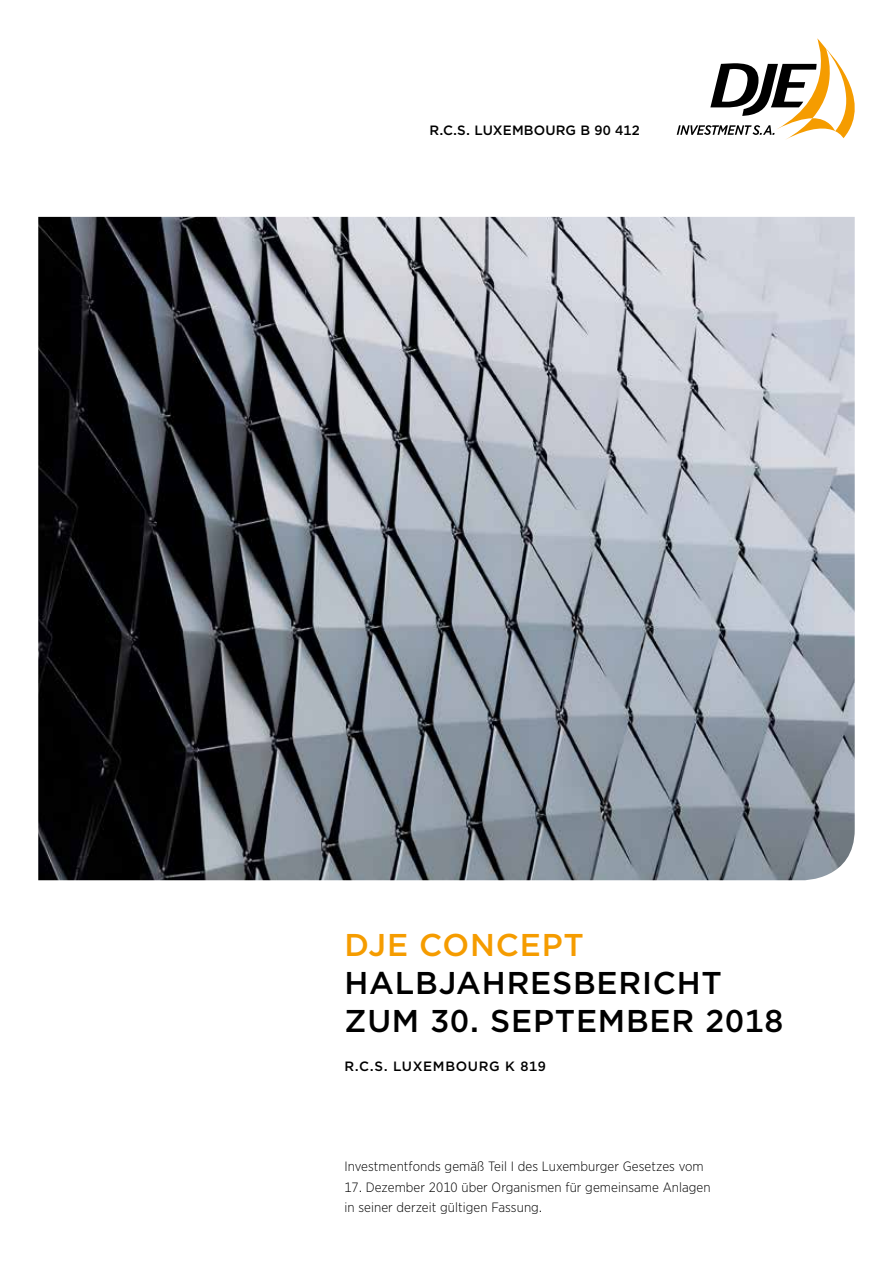
<style>
.page{position:relative;width:893px;height:1263px;background:#fff}
.page>*{position:absolute;margin:0;border:0;box-sizing:border-box;transform-origin:0 0}
.t1{font:500 31.5px/37.8px "Gotham";letter-spacing:.025em;color:#000}
.t2{font:500 31.5px "Gotham";letter-spacing:.025em;color:#f59c00}
.t3{font:300 13.5px/20.2px "Gotham Narrow";letter-spacing:.005em;color:#000}
.t4{font:500 13.5px "Gotham";letter-spacing:.01em;color:#000}
.t5{font:500 13.5px "Gotham";letter-spacing:.05em;color:#000}
</style>
<div class="page">
<img style="left:38px;top:217px;width:817px;height:663px">
<svg style="left:677px;top:38px;width:178px;height:102px"></svg>
<p class="t4" style="left:429px;top:121px;width:212px">R.C.S. LUXEMBOURG B 90 412</p>
<h1 class="t2" style="left:344px;top:924px;width:241px">DJE CONCEPT</h1>
<h1 class="t1" style="left:344px;top:963px;width:440px">HALBJAHRESBERICHT<br>ZUM 30. SEPTEMBER 2018</h1>
<p class="t5" style="left:344px;top:1057px;width:203px">R.C.S. LUXEMBOURG K 819</p>
<p class="t3" style="left:344px;top:1156px;width:361px">Investmentfonds gemäß Teil I des Luxemburger Gesetzes vom</p>
<p class="t3" style="left:344px;top:1176px;width:368px">17. Dezember 2010 über Organismen für gemeinsame Anlagen in seiner derzeit gültigen Fassung.</p>
</div>
